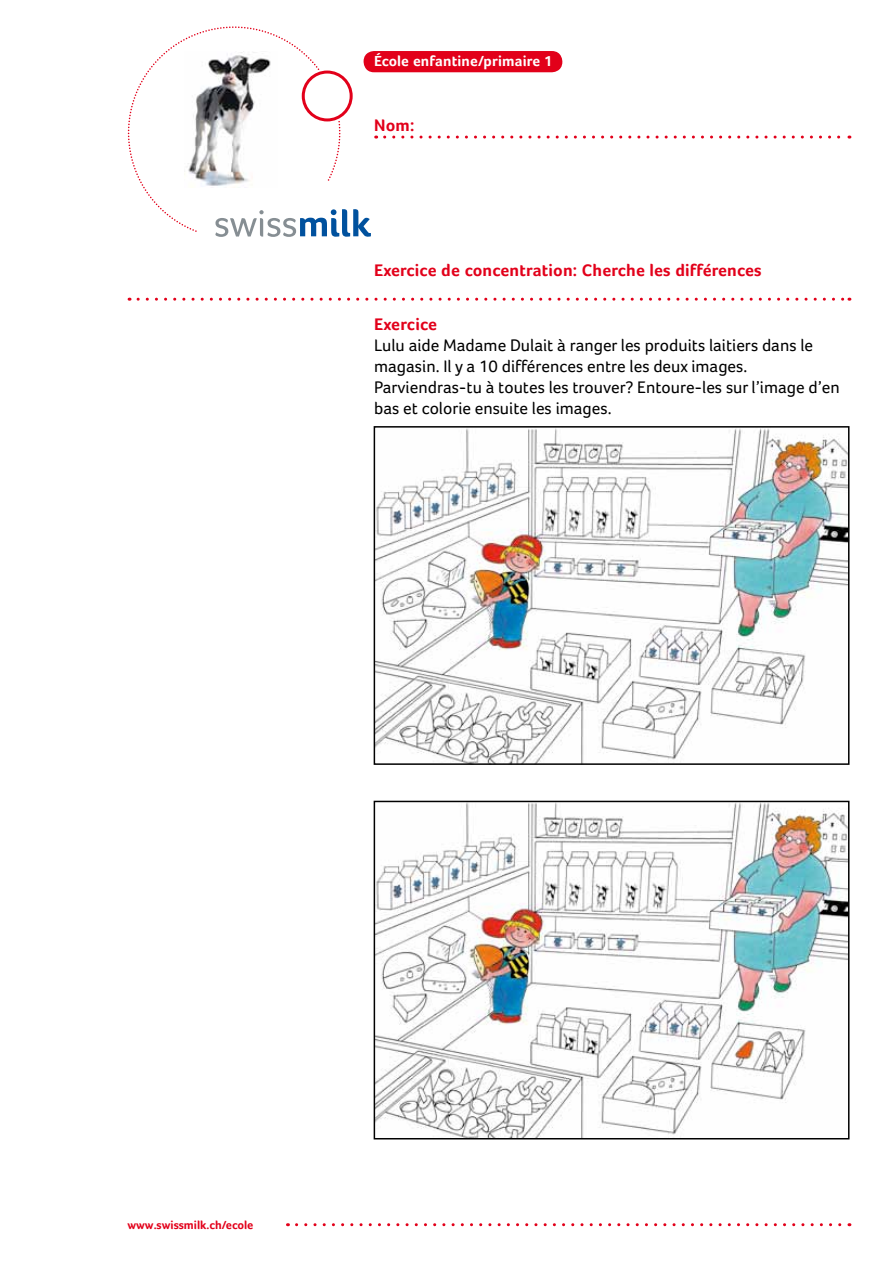
<style>
.page{position:relative;width:893px;height:1263px;background:#fff}
.page>*{position:absolute;margin:0;border:0;box-sizing:border-box;transform-origin:0 0}
.t1{font:17.25px/21px "Foco";color:#000}
.t2{font:700 17.25px "Foco";letter-spacing:.01em;color:#e2001a}
.t3{font:700 15px "Foco";letter-spacing:.01em;color:#fff}
.t4{font:700 12px "Foco";color:#e2001a}
</style>
<div class="page">
<svg style="left:138px;top:298px;width:712px;height:3px"></svg>
<img style="left:377px;top:429px;width:469px;height:333px">
<div style="left:374px;top:426px;width:475px;height:339px;border:2px solid #000"></div>
<img style="left:377px;top:804px;width:469px;height:332px">
<div style="left:374px;top:801px;width:475px;height:338px;border:2px solid #000"></div>
<svg style="left:128px;top:26px;width:249px;height:211px"></svg>
<svg style="left:385px;top:136px;width:465px;height:3px"></svg>
<svg style="left:297px;top:1223px;width:553px;height:3px"></svg>
<div style="left:364px;top:51px;width:198px;height:21px;background:#e2001a;border-radius:11px"></div>
<p class="t3" style="left:374px;top:52px;width:180px">école enfantine/primaire 1</p>
<p class="t2" style="left:374px;top:115px;width:42px">Nom:</p>
<p class="t2" style="left:374px;top:260px;width:389px">Exercice de concentration: Cherche les différences</p>
<p class="t2" style="left:374px;top:314px;width:64px">Exercice</p>
<p class="t1" style="left:374px;top:335px;width:467px">Lulu aide Madame Dulait à ranger les produits laitiers dans le magasin. Il y a 10 différences entre les deux images.<br>Parviendras-tu à toutes les trouver? Entoure-les sur l’image d’en bas et colorie ensuite les images.</p>
<p class="t4" style="left:128px;top:1218px;width:127px">www.swissmilk.ch/ecole</p>
</div>
